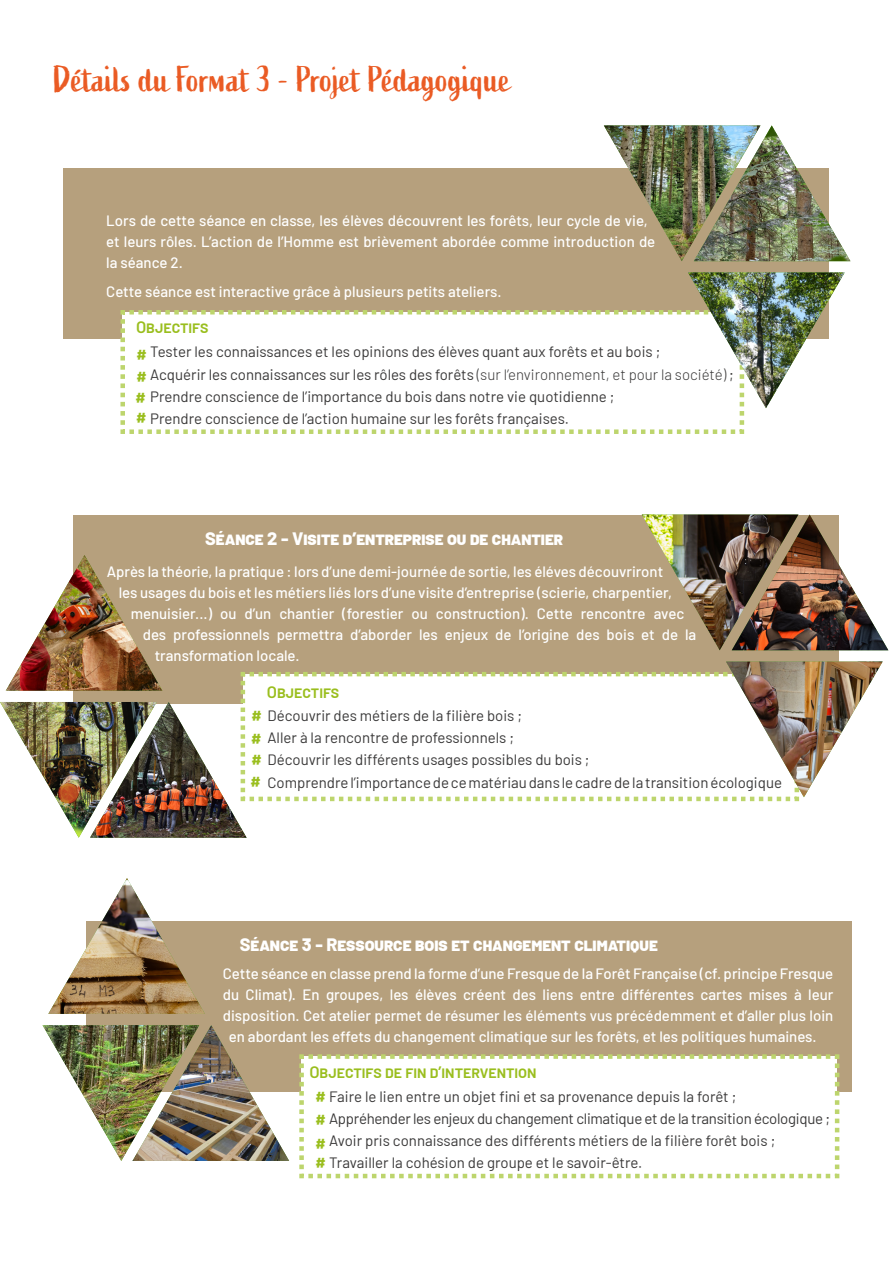
<style>
.page{position:relative;width:893px;height:1263px;background:#fff}
.page>*{position:absolute;margin:0;border:0;box-sizing:border-box;transform-origin:0 0}
.t1{font:36px "Active";color:#ea5b24}
.t2{font:800 18px "Barlow";color:#fff}
.t3{font:600 16.5px "Barlow";color:#9abe1e}
.t4{font:500 15px/21px "Barlow";color:#fff}
.t5{font:15px/19.6px "Barlow";color:#3a3939}
.t6{font:15px "Barlow";letter-spacing:-.02em;color:#3a3939}
.t7{font:700 15px/21.6px "Barlow";color:#9abe1e}
.s1{font-weight:300}
.s2{font-weight:700;color:#9abe1e}
</style>
<div class="page">
<div style="left:64px;top:168px;width:765px;height:170px;background:#b6a07d"></div>
<div style="left:87px;top:921px;width:765px;height:170px;background:#b6a07d"></div>
<svg style="left:297px;top:1054px;width:545px;height:125px"></svg>
<svg style="left:120px;top:310px;width:625px;height:124px"></svg>
<img style="left:688px;top:272px;width:157px;height:136px">
<img style="left:760px;top:125px;width:90px;height:136px">
<img style="left:604px;top:125px;width:156px;height:136px">
<img style="left:49px;top:878px;width:156px;height:136px">
<img style="left:0;top:514px;width:888px;height:324px">
<img style="left:642px;top:514px;width:156px;height:136px">
<img style="left:43px;top:1025px;width:89px;height:136px">
<img style="left:132px;top:1025px;width:157px;height:136px">
<h1 class="t1" style="left:53px;top:58px;width:459px">Détails du Format 3 - Projet Pédagogique</h1>
<p class="t4" style="left:106px;top:209px;width:551px">Lors de cette séance en classe, les élèves découvrent les forêts, leur cycle de vie, et leurs rôles. L’action de l’Homme est brièvement abordée comme introduction de la séance 2.</p>
<p class="t4" style="left:106px;top:280px;width:397px">Cette séance est interactive grâce à plusieurs petits ateliers.</p>
<p class="t3" style="left:136px;top:315px;width:74px">OBJECTIFS</p>
<p class="t5" style="left:150px;top:340px;width:585px;line-height:22.2px">Tester les connaissances et les opinions des élèves quant aux forêts et au bois ;<br>Acquérir les connaissances sur les rôles des forêts <span class="s1">(sur l’environnement, et pour la société)</span> ;</p>
<p class="t5" style="left:150px;top:408px;width:420px">Prendre conscience de l’action humaine sur les forêts françaises.</p>
<p class="t7" style="left:136px;top:343px;width:12px"># #</p>
<p class="t5" style="left:135px;top:385px;width:481px"><span class="s2">#</span> Prendre conscience de l’importance du bois dans notre vie quotidienne ;</p>
<p class="t7" style="left:136px;top:405px;width:12px">#</p>
<p class="t2" style="left:205px;top:525px;width:359px">Séance 2 - Visite d’entreprise ou de chantier</p>
<p class="t4" style="left:107px;top:560px;width:558px">Après la théorie, la pratique : lors d’une demi-journée de sortie, les éléves découvriront</p>
<p class="t4" style="left:119px;top:581px;width:555px">les usages du bois et les métiers liés lors d’une visite d’entreprise (scierie, charpentier,</p>
<p class="t4" style="left:131px;top:602px;width:555px">menuisier...) ou d’un chantier (forestier ou construction). Cette rencontre avec</p>
<p class="t4" style="left:143px;top:623px;width:555px">des professionnels permettra d’aborder les enjeux de l’origine des bois et de la</p>
<p class="t4" style="left:155px;top:644px;width:146px">transformation locale.</p>
<p class="t3" style="left:267px;top:680px;width:74px">OBJECTIFS</p>
<p class="t5" style="left:251px;top:704px;width:272px"><span class="s2">#</span> Découvrir des métiers de la filière bois ;</p>
<p class="t5" style="left:251px;top:727px;width:264px"><span class="s2">#</span> Aller à la rencontre de professionnels ;</p>
<p class="t5" style="left:251px;top:749px;width:340px"><span class="s2">#</span> Découvrir les différents usages possibles du bois ;</p>
<p class="t5" style="left:251px;top:771px;width:533px"><span class="s2">#</span> Comprendre l’importance de ce matériau dans le cadre de la transition écologique</p>
<p class="t2" style="left:240px;top:931px;width:420px">Séance 3 - Ressource bois et changement climatique</p>
<p class="t4" style="left:223px;top:961px;width:612px">Cette séance en classe prend la forme d’une Fresque de la Forêt Française (cf. principe Fresque</p>
<p class="t4" style="left:223px;top:982px;width:612px">du Climat). En groupes, les élèves créent des liens entre différentes cartes mises à leur</p>
<p class="t4" style="left:223px;top:1003px;width:612px">disposition. Cet atelier permet de résumer les éléments vus précédemment et d’aller plus loin</p>
<p class="t4" style="left:229px;top:1024px;width:589px">en abordant les effets du changement climatique sur les forêts, et les politiques humaines.</p>
<p class="t3" style="left:309px;top:1059px;width:229px">OBJECTIFS DE FIN D’INTERVENTION</p>
<p class="t5" style="left:315px;top:1085px;width:423px"><span class="s2">#</span> Faire le lien entre un objet fini et sa provenance depuis la forêt ;</p>
<p class="t6" style="left:315px;top:1107px;width:516px"><span class="s2">#</span> Appréhender les enjeux du changement climatique et de la transition écologique ;</p>
<p class="t5" style="left:329px;top:1130px;width:448px">Avoir pris connaissance des différents métiers de la filière forêt bois ;</p>
<p class="t5" style="left:315px;top:1132px;width:328px"><span class="s2">#<br>#</span> Travailler la cohésion de groupe et le savoir-être.</p>
</div>
